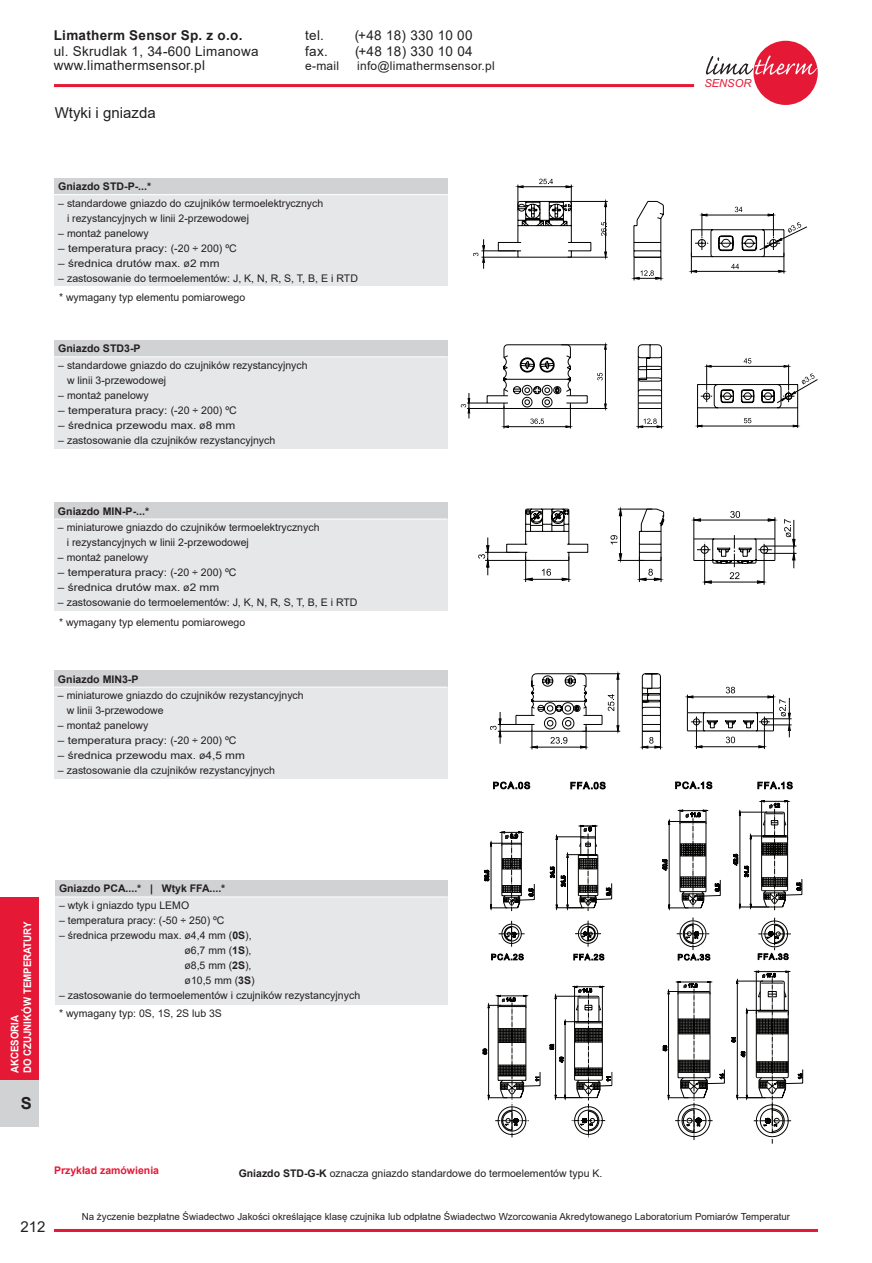
<style>
.page{position:relative;width:872px;height:1263px;background:#fff}
.page>*{position:absolute;margin:0;border:0;box-sizing:border-box;transform-origin:0 0}
.t1{font:700 16.5px "Arial";color:#231f20}
.t2{font:15px "Arial";color:#231f20}
.t3{font:13.5px/14.4px "Arial";letter-spacing:.02em;color:#231f20}
.t4{font:700 13.5px "Arial";letter-spacing:.02em;color:#231f20}
.t5{font:12px "Arial";letter-spacing:.02em;color:#231f20}
.t6{font:italic 11.1px "Arial";color:#e51836}
.t7{font:10.5px/15px "Arial";color:#231f20}
.t8{font:10.5px "Arial";color:#231f20;scale:1.13 1}
.t9{font:700 10.5px "Arial";color:#231f20}
.t10{font:700 10.5px/12.6px "Arial";color:#fff;scale:.93 1}
.t11{font:700 10.5px "Arial";color:#e51836}
.t12{font:9.75px "Arial";color:#231f20}
.s1{font-weight:700}
</style>
<div class="page">
<hr style="left:54px;top:1229px;width:764px;height:3px;background:#e51836">
<div style="left:0;top:1080px;width:38px;height:46px;background:#d1d2d4"></div>
<div style="left:0;top:898px;width:38px;height:182px;background:#e51836"></div>
<div style="left:753px;top:41px;width:64px;height:64px;background:#e51836;border-radius:50%"></div>
<svg style="left:706px;top:55px;width:111px;height:20px"></svg>
<hr style="left:54px;top:84px;width:640px;height:3px;background:#e51836">
<div style="left:55px;top:880px;width:393px;height:17px;background:#d1d2d4"></div>
<div style="left:55px;top:897px;width:393px;height:107px;background:#e6e7e9"></div>
<hr style="left:55px;top:896px;width:393px;height:1px;background:#fff">
<svg style="left:483px;top:782px;width:320px;height:362px"></svg>
<div style="left:54px;top:178px;width:394px;height:17px;background:#d1d2d4"></div>
<div style="left:54px;top:195px;width:394px;height:91px;background:#e6e7e9"></div>
<hr style="left:54px;top:194px;width:394px;height:1px;background:#fff">
<svg style="left:461px;top:344px;width:357px;height:84px"></svg>
<div style="left:54px;top:340px;width:394px;height:17px;background:#d1d2d4"></div>
<div style="left:54px;top:357px;width:394px;height:91px;background:#e6e7e9"></div>
<hr style="left:54px;top:356px;width:394px;height:1px;background:#fff">
<hr style="left:481px;top:257px;width:37px;height:1px;background:#040503">
<hr style="left:481px;top:251px;width:35px;height:1px;background:#040503">
<svg style="left:473px;top:239px;width:12px;height:30px"></svg>
<svg style="left:497px;top:179px;width:310px;height:101px"></svg>
<div style="left:54px;top:502px;width:393px;height:17px;background:#d1d2d4"></div>
<div style="left:54px;top:519px;width:393px;height:92px;background:#e6e7e9"></div>
<hr style="left:54px;top:519px;width:393px;height:1px;background:#fff">
<svg style="left:686px;top:687px;width:105px;height:62px"></svg>
<svg style="left:490px;top:673px;width:171px;height:76px"></svg>
<div style="left:54px;top:670px;width:393px;height:17px;background:#d1d2d4"></div>
<div style="left:54px;top:687px;width:393px;height:92px;background:#e6e7e9"></div>
<hr style="left:54px;top:687px;width:393px;height:1px;background:#fff">
<hr style="left:485px;top:552px;width:34px;height:1px;background:#040503">
<hr style="left:485px;top:560px;width:44px;height:1px;background:#040503">
<svg style="left:478px;top:537px;width:11px;height:39px"></svg>
<svg style="left:506px;top:508px;width:270px;height:77px"></svg>
<hr style="left:764px;top:553px;width:32px;height:1px;background:#040503">
<hr style="left:764px;top:546px;width:32px;height:1px;background:#040503">
<svg style="left:784px;top:519px;width:11px;height:50px"></svg>
<p class="t4" style="left:54px;top:26px;width:190px">Limatherm Sensor Sp. z o.o.</p>
<p class="t3" style="left:54px;top:44px;width:206px">ul. Skrudlak 1, 34-600 Limanowa www.limathermsensor.pl</p>
<h2 class="t2" style="left:55px;top:102px;width:102px">Wtyki i gniazda</h2>
<p class="t3" style="left:305px;top:28px;width:20px">tel.</p>
<p class="t3" style="left:355px;top:28px;width:119px">(+48 18) 330 10 00</p>
<p class="t3" style="left:305px;top:44px;width:24px">fax.</p>
<p class="t3" style="left:355px;top:44px;width:119px">(+48 18) 330 10 04</p>
<p class="t5" style="left:305px;top:58px;width:35px">e-mail</p>
<p class="t5" style="left:357px;top:58px;width:139px">info@limathermsensor.pl</p>
<p class="t9" style="left:58px;top:179px;width:94px">Gniazdo STD-P-...*</p>
<p class="t7" style="left:67px;top:196px;width:258px;text-indent:-9px">– standardowe gniazdo do czujników termoelektrycznych i rezystancyjnych w linii 2-przewodowej</p>
<p class="t7" style="left:58px;top:226px;width:92px">– montaż panelowy</p>
<p class="t8" style="left:58px;top:241px;width:160px">– temperatura pracy: (-20 ÷ 200) ºC</p>
<p class="t8" style="left:58px;top:256px;width:144px">– średnica drutów max. ø2 mm</p>
<p class="t7" style="left:58px;top:271px;width:301px">– zastosowanie do termoelementów: J, K, N, R, S, T, B, E i RTD</p>
<p class="t7" style="left:59px;top:290px;width:188px">* wymagany typ elementu pomiarowego</p>
<p class="t9" style="left:58px;top:341px;width:84px">Gniazdo STD3-P</p>
<p class="t7" style="left:67px;top:358px;width:242px;text-indent:-9px">– standardowe gniazdo do czujników rezystancyjnych w linii 3-przewodowej</p>
<p class="t7" style="left:58px;top:388px;width:92px">– montaż panelowy</p>
<p class="t8" style="left:58px;top:403px;width:160px">– temperatura pracy: (-20 ÷ 200) ºC</p>
<p class="t8" style="left:58px;top:418px;width:158px">– średnica przewodu max. ø8 mm</p>
<p class="t7" style="left:58px;top:433px;width:219px">– zastosowanie dla czujników rezystancyjnych</p>
<p class="t9" style="left:58px;top:503px;width:93px">Gniazdo MIN-P-...*</p>
<p class="t7" style="left:67px;top:520px;width:254px;text-indent:-9px">– miniaturowe gniazdo do czujników termoelektrycznych i rezystancyjnych w linii 2-przewodowej</p>
<p class="t7" style="left:58px;top:550px;width:92px">– montaż panelowy</p>
<p class="t8" style="left:58px;top:565px;width:160px">– temperatura pracy: (-20 ÷ 200) ºC</p>
<p class="t8" style="left:58px;top:580px;width:144px">– średnica drutów max. ø2 mm</p>
<p class="t7" style="left:58px;top:595px;width:301px">– zastosowanie do termoelementów: J, K, N, R, S, T, B, E i RTD</p>
<p class="t7" style="left:59px;top:614px;width:188px">* wymagany typ elementu pomiarowego</p>
<p class="t9" style="left:58px;top:671px;width:82px">Gniazdo MIN3-P</p>
<p class="t7" style="left:67px;top:688px;width:238px;text-indent:-9px">– miniaturowe gniazdo do czujników rezystancyjnych w linii 3-przewodowe</p>
<p class="t7" style="left:58px;top:718px;width:92px">– montaż panelowy</p>
<p class="t8" style="left:58px;top:733px;width:160px">– temperatura pracy: (-20 ÷ 200) ºC</p>
<p class="t8" style="left:58px;top:748px;width:167px">– średnica przewodu max. ø4,5 mm</p>
<p class="t7" style="left:58px;top:763px;width:219px">– zastosowanie dla czujników rezystancyjnych</p>
<p class="t6" style="left:704px;top:76px;width:48px">SENSOR</p>
<p class="t10" style="left:9px;top:1073px;width:165px;rotate:-90deg">AKCESORIA<br>DO CZUJNIKÓW TEMPERATURY</p>
<h1 class="t1" style="left:21px;top:1091px;width:13px">S</h1>
<p class="t9" style="left:59px;top:881px;width:168px">Gniazdo PCA....* | Wtyk FFA....*</p>
<p class="t7" style="left:59px;top:898px;width:132px">– wtyk i gniazdo typu LEMO</p>
<p class="t7" style="left:59px;top:913px;width:167px">– temperatura pracy: (-50 ÷ 250) ºC</p>
<p class="t7" style="left:184px;top:928px;width:72px;text-indent:-125px">– średnica przewodu max. ø4,4 mm (<span class="s1">0S</span>), ø6,7 mm (<span class="s1">1S</span>), ø8,5 mm (<span class="s1">2S</span>), ø10,5 mm (<span class="s1">3S</span>)</p>
<p class="t7" style="left:59px;top:988px;width:303px">– zastosowanie do termoelementów i czujników rezystancyjnych</p>
<p class="t7" style="left:59px;top:1005px;width:164px">* wymagany typ: 0S, 1S, 2S lub 3S</p>
<p class="t11" style="left:54px;top:1163px;width:107px">Przykład zamówienia</p>
<p class="t7" style="left:239px;top:1165px;width:365px"><span class="s1">Gniazdo STD-G-K</span> oznacza gniazdo standardowe do termoelementów typu K.</p>
<h2 class="t2" style="left:20px;top:1216px;width:27px">212</h2>
<p class="t12" style="left:82px;top:1209px;width:710px">Na życzenie bezpłatne Świadectwo Jakości określające klasę czujnika lub odpłatne Świadectwo Wzorcowania Akredytowanego Laboratorium Pomiarów Temperatur</p>
</div>
